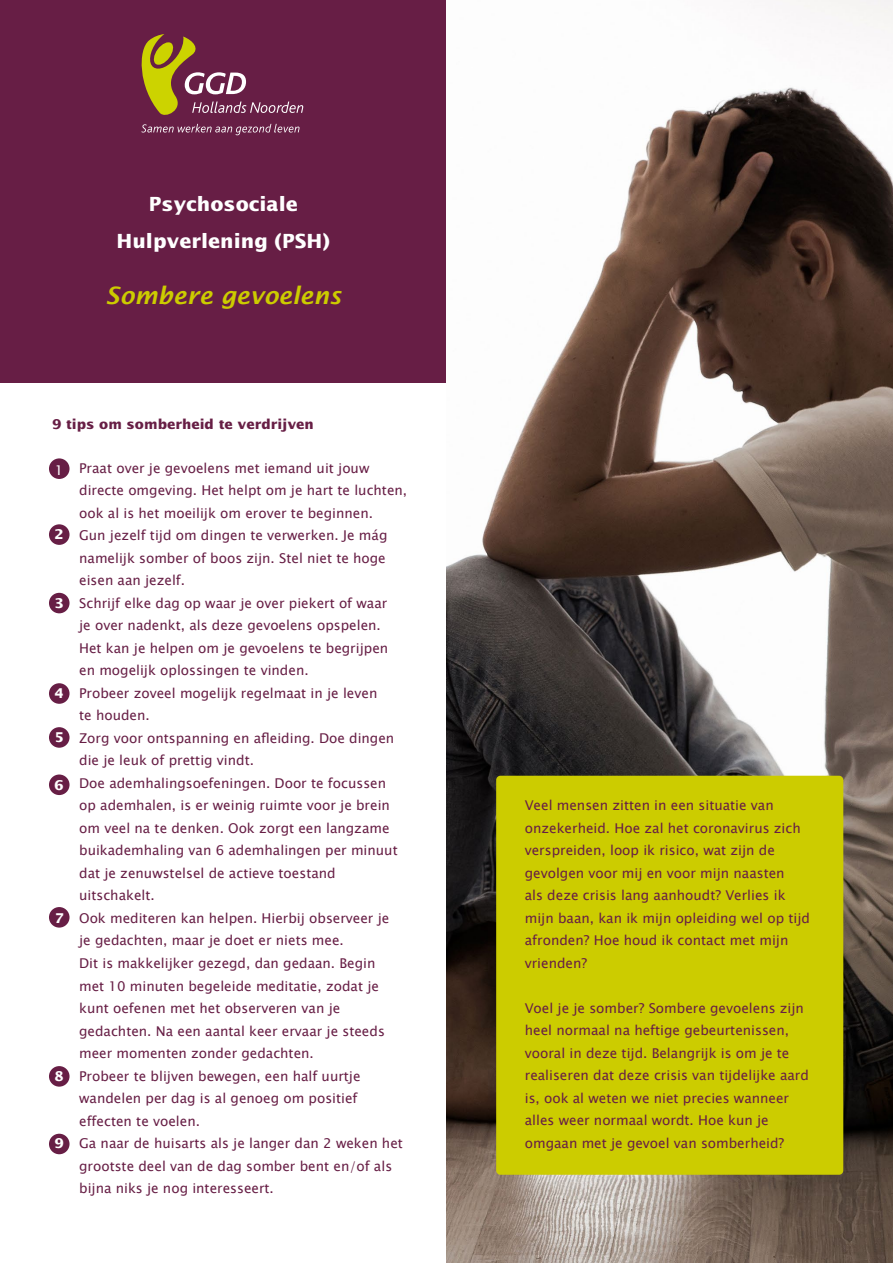
<style>
.page{position:relative;width:893px;height:1263px;background:#fff}
.page>*{position:absolute;margin:0;border:0;box-sizing:border-box;transform-origin:0 0}
.t1{font:italic 600 24px "Lucida Sans";color:#cc0}
.t2{font:700 19.5px/37.5px "Lucida Sans";color:#fff;text-align:center}
.t3{font:13.5px/22.5px "Lucida Sans Unicode";color:#671e45}
.t4{font:700 13.5px "Lucida Sans";color:#671e45}
.t5{font:700 13.5px "Lucida Sans";color:#fff}
.t6{font:13.5px "Lucida Sans Unicode";color:#fff}
</style>
<div class="page">
<div style="left:0;top:0;width:446px;height:382px;background:#671e45"></div>
<svg style="left:141px;top:34px;width:162px;height:101px"></svg>
<img style="left:446px;top:0;width:447px;height:1263px">
<div style="left:496px;top:776px;width:347px;height:399px;background:#cc0;border-radius:4px"></div>
<div style="left:49px;top:458px;width:21px;height:21px;background:#671e45;border-radius:50%"></div>
<div style="left:49px;top:524px;width:21px;height:21px;background:#671e45;border-radius:50%"></div>
<div style="left:49px;top:593px;width:21px;height:20px;background:#671e45;border-radius:50%"></div>
<div style="left:49px;top:683px;width:21px;height:21px;background:#671e45;border-radius:50%"></div>
<div style="left:49px;top:727px;width:21px;height:21px;background:#671e45;border-radius:50%"></div>
<div style="left:49px;top:774px;width:21px;height:21px;background:#671e45;border-radius:50%"></div>
<div style="left:49px;top:907px;width:21px;height:20px;background:#671e45;border-radius:50%"></div>
<div style="left:49px;top:1066px;width:21px;height:21px;background:#671e45;border-radius:50%"></div>
<div style="left:49px;top:1134px;width:21px;height:20px;background:#671e45;border-radius:50%"></div>
<h2 class="t2" style="left:117px;top:185px;width:215px">Psychosociale<br>Hulpverlening (PSH)</h2>
<h1 class="t1" style="left:105px;top:282px;width:238px">Sombere gevoelens</h1>
<p class="t4" style="left:52px;top:417px;width:263px">9 tips om somberheid te verdrijven</p>
<p class="t3" style="left:79px;top:457px;width:329px;text-indent:-27px">1. Praat over je gevoelens met iemand uit jouw directe omgeving. Het helpt om je hart te luchten, ook al is het moeilijk om erover te beginnen.</p>
<p class="t3" style="left:79px;top:524px;width:310px;text-indent:-27px">2. Gun jezelf tijd om dingen te verwerken. Je mág namelijk somber of boos zijn. Stel niet te hoge eisen aan jezelf.</p>
<p class="t3" style="left:79px;top:592px;width:311px;text-indent:-27px">3. Schrijf elke dag op waar je over piekert of waar je over nadenkt, als deze gevoelens opspelen.<br>Het kan je helpen om je gevoelens te begrijpen en mogelijk oplossingen te vinden.</p>
<p class="t3" style="left:79px;top:682px;width:300px;text-indent:-27px">4. Probeer zoveel mogelijk regelmaat in je leven te houden.</p>
<p class="t3" style="left:79px;top:727px;width:317px;text-indent:-27px">5. Zorg voor ontspanning en afleiding. Doe dingen die je leuk of prettig vindt.</p>
<p class="t3" style="left:79px;top:772px;width:320px;text-indent:-27px">6. Doe ademhalingsoefeningen. Door te focussen op ademhalen, is er weinig ruimte voor je brein om veel na te denken. Ook zorgt een langzame buikademhaling van 6 ademhalingen per minuut dat je zenuwstelsel de actieve toestand uitschakelt.</p>
<p class="t3" style="left:79px;top:907px;width:312px;text-indent:-27px">7. Ook mediteren kan helpen. Hierbij observeer je je gedachten, maar je doet er niets mee.<br>Dit is makkelijker gezegd, dan gedaan. Begin met 10 minuten begeleide meditatie, zodat je kunt oefenen met het observeren van je gedachten. Na een aantal keer ervaar je steeds meer momenten zonder gedachten.</p>
<p class="t3" style="left:79px;top:1064px;width:283px;text-indent:-27px">8. Probeer te blijven bewegen, een half uurtje wandelen per dag is al genoeg om positief effecten te voelen.</p>
<p class="t3" style="left:79px;top:1132px;width:325px;text-indent:-27px">9. Ga naar de huisarts als je langer dan 2 weken het grootste deel van de dag somber bent en/of als bijna niks je nog interesseert.</p>
<p class="t6" style="left:55px;top:459px;width:10px">1</p>
<p class="t5" style="left:55px;top:526px;width:11px">2</p>
<p class="t5" style="left:55px;top:595px;width:11px">3</p>
<p class="t5" style="left:55px;top:686px;width:11px">4</p>
<p class="t5" style="left:55px;top:729px;width:11px">5</p>
<p class="t5" style="left:55px;top:777px;width:11px">6</p>
<p class="t5" style="left:55px;top:910px;width:11px">7</p>
<p class="t5" style="left:55px;top:1068px;width:11px">8</p>
<p class="t5" style="left:55px;top:1136px;width:11px">9</p>
<p class="t3" style="left:525px;top:794px;width:287px">Veel mensen zitten in een situatie van onzekerheid. Hoe zal het coronavirus zich verspreiden, loop ik risico, wat zijn de gevolgen voor mij en voor mijn naasten<br>als deze crisis lang aanhoudt? Verlies ik mijn baan, kan ik mijn opleiding wel op tijd afronden? Hoe houd ik contact met mijn vrienden?</p>
<p class="t3" style="left:525px;top:996px;width:286px">Voel je je somber? Sombere gevoelens zijn heel normaal na heftige gebeurtenissen, vooral in deze tijd. Belangrijk is om je te realiseren dat deze crisis van tijdelijke aard is, ook al weten we niet precies wanneer alles weer normaal wordt. Hoe kun je omgaan met je gevoel van somberheid?</p>
</div>
